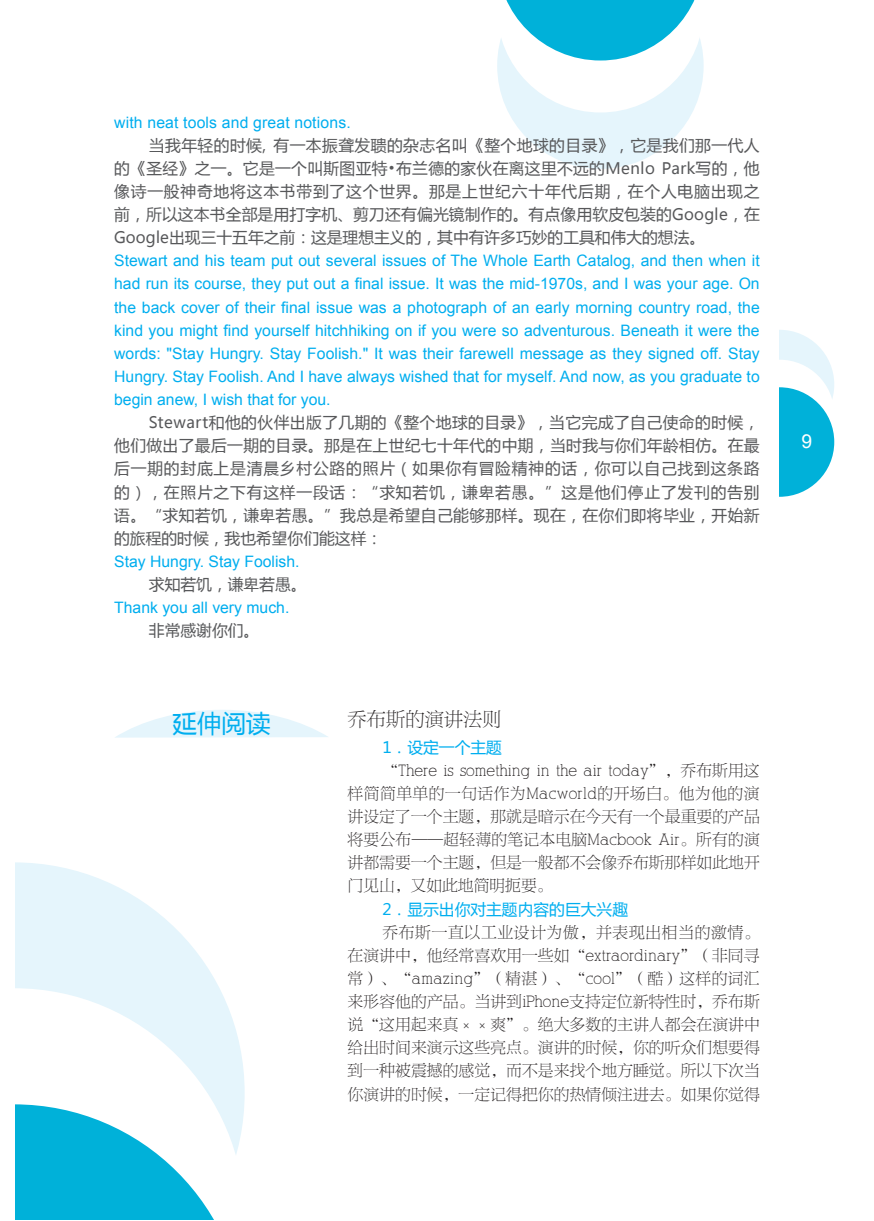
<style>
.page{position:relative;width:874px;height:1221px;background:#fff}
.page>*{position:absolute;margin:0;border:0;box-sizing:border-box;transform-origin:0 0}
.t1{font:24.5px "Microsoft Ya Hei";color:#00aeef}
.t2{font:19.25px "FZNBSJW GB1 0";color:#231f20}
.t3{font:19.25px "Arial";color:#fff}
.t4{font:15.75px/23.1px "Arial";color:#00aeef;text-align:justify}
.t5{font:15.75px/23.1px "Microsoft Ya Hei";color:#57585a;text-align:justify}
.t6{font:15.75px/23.1px "FZNBSJW GB1 0";letter-spacing:.005em;color:#231f20;text-align:justify}
.t7{font:15.75px "Microsoft Ya Hei";color:#00aeef}
.s1{font-family:"Sim Sun"}
</style>
<div class="page">
<div style="left:724px;top:330px;width:109px;height:109px;background:#e5f5fc;border-radius:50%"></div>
<div style="left:724px;top:359px;width:109px;height:110px;background:#fff;border-radius:50%"></div>
<div style="left:724px;top:387px;width:109px;height:110px;background:#00b1d9;border-radius:50%"></div>
<div style="left:709px;top:311px;width:69px;height:233px;background:#fff"></div>
<svg style="left:497px;top:1px;width:206px;height:168px"></svg>
<svg style="left:15px;top:862px;width:229px;height:358px"></svg>
<svg style="left:116px;top:710px;width:212px;height:27px"></svg>
<p class="t4" style="left:114px;top:111px;width:238px">with neat tools and great notions.</p>
<p class="t5" style="left:114px;top:133px;width:646px;text-indent:35px">当我年轻的时候, 有一本振聋发聩的杂志名叫《整个地球的目录》，它是我们那一代人的《圣经》之一。它是一个叫斯图亚特<span class="s1">•</span>布兰德的家伙在离这里不远的Menlo Park写的，他像诗一般神奇地将这本书带到了这个世界。那是上世纪六十年代后期，在个人电脑出现之前，所以这本书全部是用打字机、剪刀还有偏光镜制作的。有点像用软皮包装的Google，在Google出现三十五年之前：这是理想主义的，其中有许多巧妙的工具和伟大的想法。</p>
<p class="t4" style="left:114px;top:249px;width:646px">Stewart and his team put out several issues of The Whole Earth Catalog, and then when it had run its course, they put out a final issue. It was the mid-1970s, and I was your age. On the back cover of their final issue was a photograph of an early morning country road, the kind you might find yourself hitchhiking on if you were so adventurous. Beneath it were the words: "Stay Hungry. Stay Foolish." It was their farewell message as they signed off. Stay Hungry. Stay Foolish. And I have always wished that for myself. And now, as you graduate to begin anew, I wish that for you.</p>
<p class="t5" style="left:114px;top:410px;width:646px;text-indent:35px">Stewart和他的伙伴出版了几期的《整个地球的目录》，当它完成了自己使命的时候，他们做出了最后一期的目录。那是在上世纪七十年代的中期，当时我与你们年龄相仿。在最后一期的封底上是清晨乡村公路的照片（如果你有冒险精神的话，你可以自己找到这条路的），在照片之下有这样一段话：“求知若饥，谦卑若愚。”这是他们停止了发刊的告别语。“求知若饥，谦卑若愚。”我总是希望自己能够那样。现在，在你们即将毕业，开始新的旅程的时候，我也希望你们能这样：</p>
<p class="t4" style="left:114px;top:550px;width:187px">Stay Hungry. Stay Foolish.</p>
<p class="t5" style="left:149px;top:572px;width:159px">求知若饥，谦卑若愚。</p>
<p class="t4" style="left:114px;top:596px;width:177px">Thank you all very much.</p>
<p class="t5" style="left:149px;top:618px;width:112px">非常感谢你们。</p>
<h1 class="t1" style="left:172px;top:707px;width:99px">延伸阅读</h1>
<p class="t2" style="left:347px;top:709px;width:155px">乔布斯的演讲法则</p>
<p class="t7" style="left:382px;top:736px;width:121px">1．设定一个主题</p>
<p class="t6" style="left:347px;top:759px;width:413px;text-indent:35px">“There is something in the air today”，乔布斯用这样简简单单的一句话作为Macworld的开场白。他为他的演讲设定了一个主题，那就是暗示在今天有一个最重要的产品将要公布——超轻薄的笔记本电脑Macbook Air。所有的演讲都需要一个主题，但是一般都不会像乔布斯那样如此地开门见山，又如此地简明扼要。</p>
<p class="t7" style="left:382px;top:898px;width:247px">2．显示出你对主题内容的巨大兴趣</p>
<p class="t6" style="left:347px;top:921px;width:413px;text-indent:35px">乔布斯一直以工业设计为傲，并表现出相当的激情。在演讲中，他经常喜欢用一些如“extraordinary”（非同寻常）、“amazing”（精湛）、“cool”（酷）这样的词汇来形容他的产品。当讲到iPhone支持定位新特性时，乔布斯说“这用起来真××爽”。绝大多数的主讲人都会在演讲中给出时间来演示这些亮点。演讲的时候，你的听众们想要得到一种被震撼的感觉，而不是来找个地方睡觉。所以下次当你演讲的时候，一定记得把你的热情倾注进去。如果你觉得</p>
<p class="t3" style="left:801px;top:429px;width:12px">9</p>
</div>
